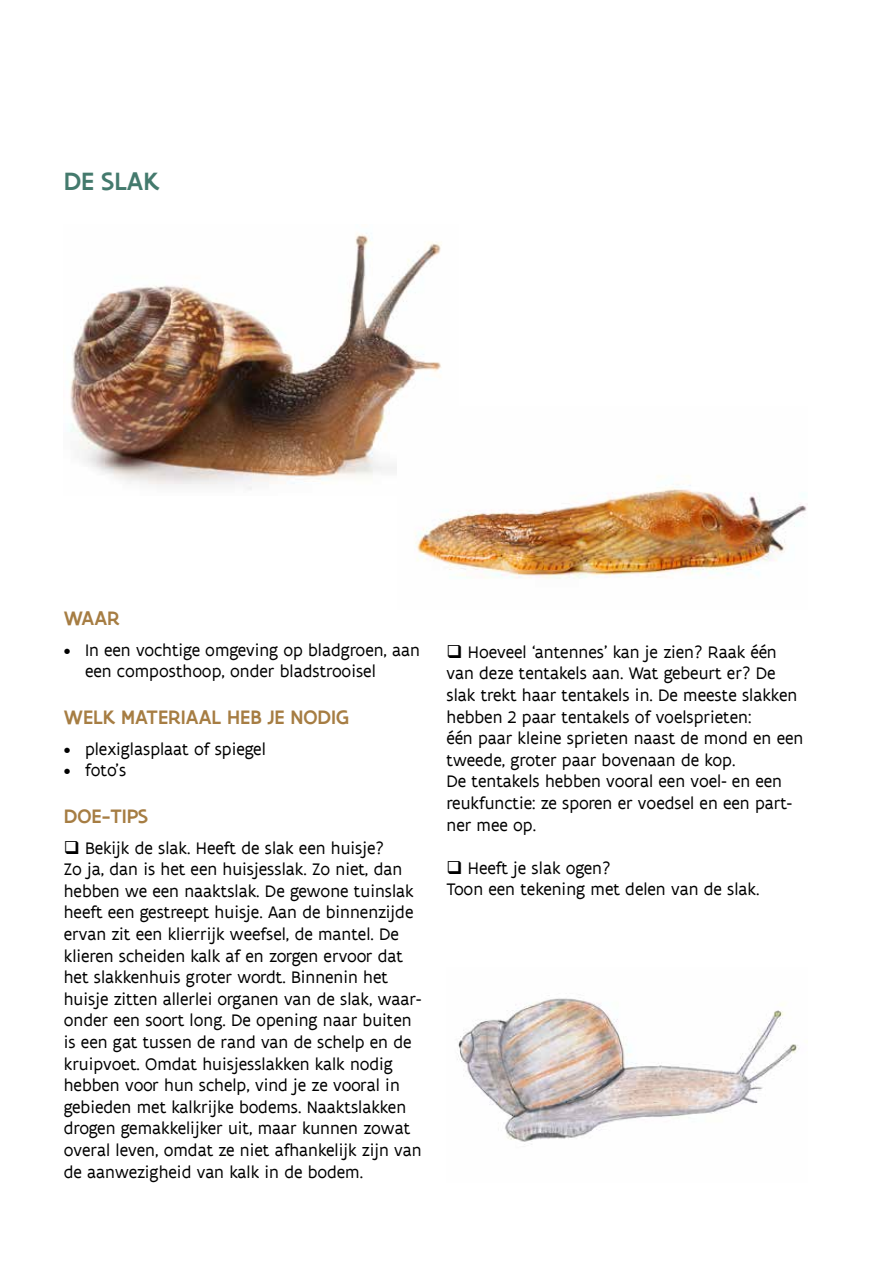
<style>
.page{position:relative;width:893px;height:1263px;background:#fff}
.page>*{position:absolute;margin:0;border:0;box-sizing:border-box;transform-origin:0 0}
.t1{font:500 27px "Flanders Art Sans";color:#447a6d}
.t2{font:500 21px "Flanders Art Sans";color:#a67d43}
.t3{font:18px/21.6px "Flanders Art Sans";color:#000}
</style>
<div class="page">
<img style="left:69px;top:233px;width:372px;height:257px">
<img style="left:398px;top:406px;width:410px;height:173px">
<img style="left:457px;top:998px;width:341px;height:147px">
<h1 class="t1" style="left:64px;top:165px;width:97px">DE SLAK</h1>
<p class="t2" style="left:64px;top:605px;width:57px">WAAR</p>
<p class="t3" style="left:85px;top:639px;width:336px;text-indent:-21px">• In een vochtige omgeving op bladgroen, aan een composthoop, onder bladstrooisel</p>
<p class="t2" style="left:64px;top:704px;width:287px">WELK MATERIAAL HEB JE NODIG</p>
<p class="t3" style="left:64px;top:738px;width:204px">• plexiglasplaat of spiegel</p>
<p class="t3" style="left:64px;top:760px;width:64px">• foto’s</p>
<p class="t2" style="left:64px;top:803px;width:86px">DOE-TIPS</p>
<p class="t3" style="left:64px;top:837px;width:359px">❑ Bekijk de slak. Heeft de slak een huisje?<br>Zo ja, dan is het een huisjesslak. Zo niet, dan hebben we een naaktslak. De gewone tuinslak heeft een gestreept huisje. Aan de binnenzijde ervan zit een klierrijk weefsel, de mantel. De klieren scheiden kalk af en zorgen ervoor dat het slakkenhuis groter wordt. Binnenin het huisje zitten allerlei organen van de slak, waar&shy;onder een soort long. De opening naar buiten is een gat tussen de rand van de schelp en de kruipvoet. Omdat huisjesslakken kalk nodig hebben voor hun schelp, vind je ze vooral in gebieden met kalkrijke bodems. Naaktslakken drogen gemakkelijker uit, maar kunnen zowat overal leven, omdat ze niet afhankelijk zijn van de aanwezigheid van kalk in de bodem.</p>
<p class="t3" style="left:446px;top:641px;width:358px">❑ Hoeveel ‘antennes’ kan je zien? Raak één van deze tentakels aan. Wat gebeurt er? De slak trekt haar tentakels in. De meeste slakken hebben 2 paar tentakels of voelsprieten:<br>één paar kleine sprieten naast de mond en een tweede, groter paar bovenaan de kop.<br>De tentakels hebben vooral een voel- en een reukfunctie: ze sporen er voedsel en een part&shy;ner mee op.</p>
<p class="t3" style="left:446px;top:857px;width:315px">❑ Heeft je slak ogen?<br>Toon een tekening met delen van de slak.</p>
</div>
